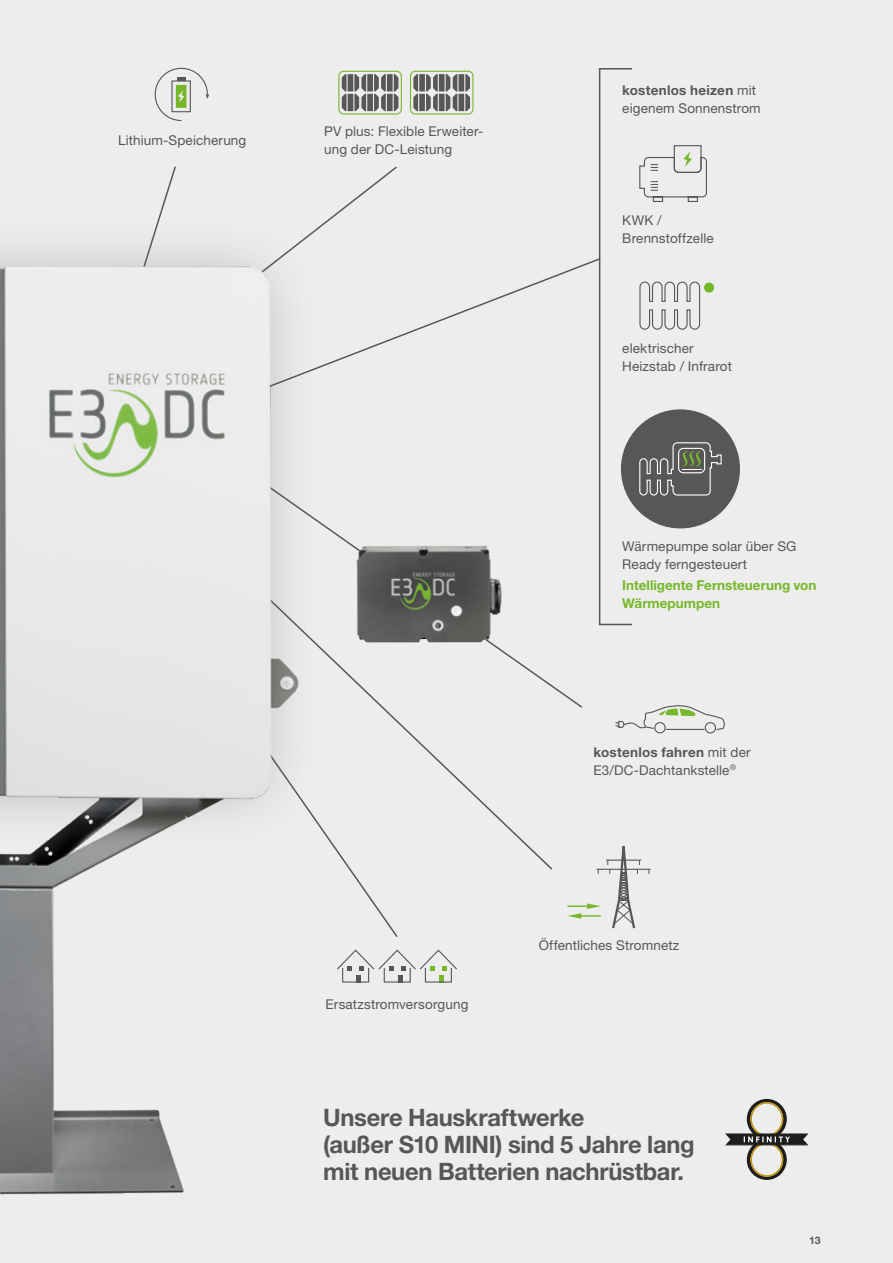
<style>
.page{position:relative;width:893px;height:1263px;background:#ededed}
.page>*{position:absolute;margin:0;border:0;box-sizing:border-box;transform-origin:0 0}
.e3dc_Intro_Quotation{font:700 24px/27px "Helvetica Neue LT Pro";letter-spacing:-.015em;color:#575756}
.e3dc_Copy_text_9pt_1{font:13.5px/18px "Helvetica Neue LT Pro";letter-spacing:.01em;color:#575756}
.e3dc_Subheadline_9pt{font:700 13.5px/18px "Helvetica Neue LT Pro";color:#76b82a}
.t1{font:700 10.5px "Helvetica Neue LT Pro";color:#575756}
.s1{font-weight:700}
</style>
<div class="page">
<svg style="left:367px;top:166px;width:30px;height:25px"></svg>
<svg style="left:367px;top:257px;width:232px;height:145px"></svg>
<svg style="left:367px;top:662px;width:187px;height:208px"></svg>
<svg style="left:639px;top:145px;width:68px;height:57px"></svg>
<svg style="left:367px;top:949px;width:90px;height:34px"></svg>
<svg style="left:639px;top:281px;width:62px;height:49px"></svg>
<div style="left:704px;top:283px;width:10px;height:10px;background:#76b82a;border-radius:50%"></div>
<svg style="left:615px;top:705px;width:110px;height:29px"></svg>
<svg style="left:338px;top:71px;width:64px;height:44px"></svg>
<svg style="left:410px;top:71px;width:63px;height:44px"></svg>
<svg style="left:154px;top:67px;width:55px;height:54px"></svg>
<div style="left:621px;top:409px;width:119px;height:119px;background:#575756;border-radius:50%"></div>
<svg style="left:639px;top:442px;width:83px;height:54px"></svg>
<hr style="left:597px;top:869px;width:54px;height:1px;background:#575756">
<svg style="left:587px;top:846px;width:63px;height:83px"></svg>
<hr style="left:567px;top:905px;width:26px;height:2px;background:#76b82a">
<svg style="left:568px;top:913px;width:13px;height:6px"></svg>
<hr style="left:575px;top:915px;width:26px;height:2px;background:#76b82a">
<img style="left:0;top:166px;width:367px;height:1029px">
<div style="left:599px;top:68px;width:34px;height:557px;border:2px solid #575756"></div>
<img style="left:309px;top:517px;width:210px;height:145px">
<svg style="left:725px;top:1099px;width:83px;height:81px"></svg>
<p class="e3dc_Copy_text_9pt_1" style="left:118px;top:131px;width:130px">Lithium-Speicherung</p>
<p class="e3dc_Copy_text_9pt_1" style="left:324px;top:122px;width:161px">PV plus: Flexible Erweiter&shy;ung der DC-Leistung</p>
<p class="e3dc_Copy_text_9pt_1" style="left:622px;top:81px;width:140px"><span class="s1">kostenlos heizen</span> mit eigenem Sonnenstrom</p>
<p class="e3dc_Copy_text_9pt_1" style="left:622px;top:211px;width:93px">KWK /<br>Brennstoffzelle</p>
<p class="e3dc_Copy_text_9pt_1" style="left:622px;top:339px;width:111px">elektrischer<br>Heizstab / Infrarot</p>
<p class="e3dc_Copy_text_9pt_1" style="left:326px;top:995px;width:144px">Ersatzstromversorgung</p>
<p class="e3dc_Copy_text_9pt_1" style="left:622px;top:537px;width:176px">Wärmepumpe solar über SG<br>Ready ferngesteuert</p>
<p class="e3dc_Subheadline_9pt" style="left:622px;top:576px;width:196px">Intelligente Fernsteuerung von<br>Wärmepumpen</p>
<p class="e3dc_Copy_text_9pt_1" style="left:594px;top:742px;width:159px"><span class="s1">kostenlos fahren</span> mit der<br>E3/DC-Dachtankstelle<sup>®</sup></p>
<p class="e3dc_Copy_text_9pt_1" style="left:539px;top:936px;width:142px">Öffentliches Stromnetz</p>
<p class="e3dc_Intro_Quotation" style="left:323px;top:1103px;width:373px">Unsere Hauskraftwerke<br>(außer S10 MINI) sind 5 Jahre lang mit neuen Batterien nachrüstbar.</p>
<p class="t1" style="left:809px;top:1233px;width:13px">13</p>
</div>
